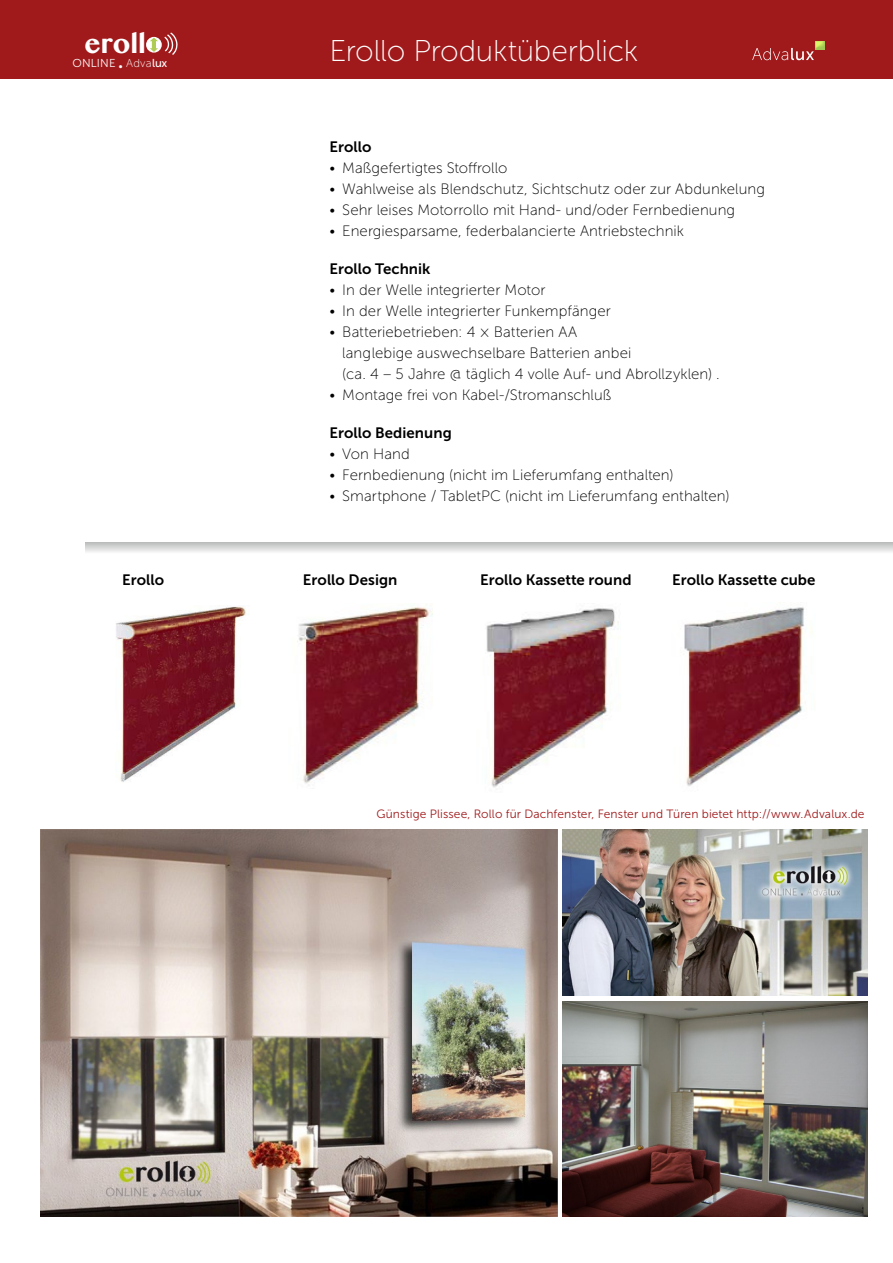
<style>
.page{position:relative;width:893px;height:1263px;background:#fff}
.page>*{position:absolute;margin:0;border:0;box-sizing:border-box;transform-origin:0 0}
.t1{font:30px "Museo Sans 100";letter-spacing:-.01em;color:#fff}
.t2{font:700 27px "Lao MN";color:#fff}
.t3{font:15px/21px "Museo Sans 100";letter-spacing:.005em;color:#000}
.t4{font:15px "Museo Sans 700";color:#000}
.t5{font:12px "Museo Sans 300";letter-spacing:.01em;color:#a01a1c}
.t6{font:11.55px "Museo Sans 300";letter-spacing:.015em;color:#fff}
.s1{font-family:"Museo Sans 100"}
.s2{font-family:"Museo Sans 500"}
</style>
<div class="page">
<div style="left:0;top:0;width:893px;height:79px;background:#a01a1c"></div>
<svg style="left:752px;top:41px;width:72px;height:19px"></svg>
<svg style="left:146px;top:37px;width:16px;height:16px"></svg>
<svg style="left:150px;top:32px;width:27px;height:23px"></svg>
<img style="left:41px;top:829px;width:516px;height:388px">
<img style="left:562px;top:1001px;width:305px;height:215px">
<img style="left:562px;top:829px;width:305px;height:166px">
<img style="left:116px;top:606px;width:130px;height:176px">
<img style="left:298px;top:607px;width:135px;height:177px">
<img style="left:486px;top:608px;width:133px;height:180px">
<img style="left:684px;top:607px;width:128px;height:179px">
<svg style="left:85px;top:542px;width:808px;height:10px;background:#d4d5d5"></svg>
<h2 class="t2" style="left:85px;top:25px;width:63px">eroll</h2>
<h1 class="t1" style="left:330px;top:35px;width:310px">Erollo Produktüberblick</h1>
<p class="t6" style="left:72px;top:57px;width:97px">ONLINE <span class="s1">• Adva</span><span class="s2">lux</span></p>
<p class="t4" style="left:330px;top:138px;width:43px">Erollo</p>
<p class="t3" style="left:330px;top:157px;width:179px">• Maßgefertigtes Stoffrollo</p>
<p class="t3" style="left:330px;top:178px;width:437px">• Wahlweise als Blendschutz, Sichtschutz oder zur Abdunkelung</p>
<p class="t3" style="left:330px;top:199px;width:407px">• Sehr leises Motorrollo mit Hand- und/oder Fernbedienung</p>
<p class="t3" style="left:330px;top:220px;width:356px">• Energiesparsame, federbalancierte Antriebstechnik</p>
<p class="t4" style="left:330px;top:260px;width:102px">Erollo Technik</p>
<p class="t3" style="left:330px;top:279px;width:217px">• In der Welle integrierter Motor</p>
<p class="t3" style="left:330px;top:300px;width:283px">• In der Welle integrierter Funkempfänger</p>
<p class="t3" style="left:342px;top:321px;width:379px;text-indent:-13px">• Batteriebetrieben: 4 × Batterien AA<br>langlebige auswechselbare Batterien anbei<br>(ca. 4 – 5 Jahre @ täglich 4 volle Auf- und Abrollzyklen) .</p>
<p class="t3" style="left:330px;top:384px;width:283px">• Montage frei von Kabel-/Stromanschluß</p>
<p class="t4" style="left:330px;top:424px;width:124px">Erollo Bedienung</p>
<p class="t3" style="left:330px;top:443px;width:82px">• Von Hand</p>
<p class="t3" style="left:330px;top:464px;width:345px">• Fernbedienung (nicht im Lieferumfang enthalten)</p>
<p class="t3" style="left:330px;top:485px;width:401px">• Smartphone / TabletPC (nicht im Lieferumfang enthalten)</p>
<p class="t4" style="left:122px;top:572px;width:43px">Erollo</p>
<p class="t4" style="left:303px;top:572px;width:96px">Erollo Design</p>
<p class="t4" style="left:480px;top:572px;width:153px">Erollo Kassette round</p>
<p class="t4" style="left:672px;top:572px;width:145px">Erollo Kassette cube</p>
<p class="t5" style="left:376px;top:807px;width:490px">Günstige Plissee, Rollo für Dachfenster, Fenster und Türen bietet http://www.Advalux.de</p>
</div>
